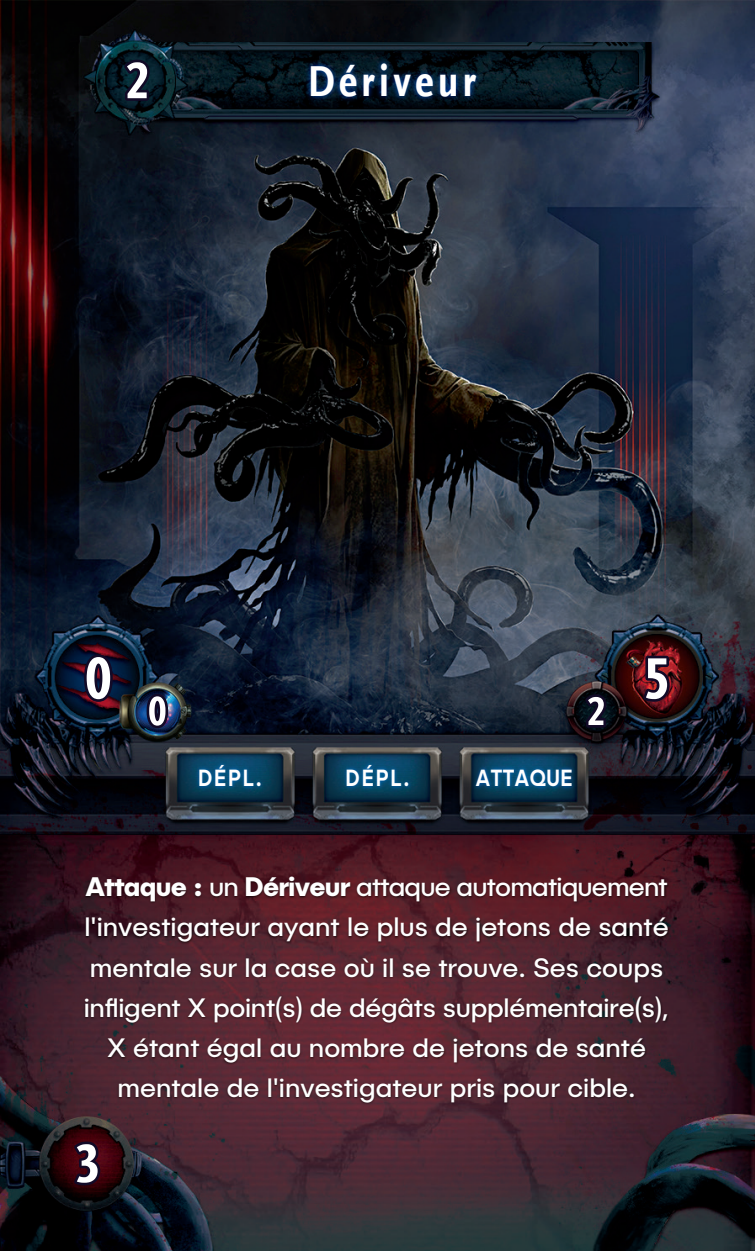
<style>
.page{position:relative;width:755px;height:1251px;background:#fff}
.page>*{position:absolute;margin:0;border:0;box-sizing:border-box;transform-origin:0 0}
.t1{font:700 condensed 45.5px "Scala Sans Offc Pro";letter-spacing:.095em;color:#fff}
.t2{font:26.95px/39.9px "Publica Sans";color:#fff;text-align:center}
.t3{font:500 23.45px "Publica Sans";letter-spacing:.06em;color:#fff;scale:.86 1}
.t4{font:500 23.45px "Publica Sans";letter-spacing:.025em;color:#fff;scale:.86 1}
.s1{font-weight:700}
</style>
<div class="page">
<img style="left:0;top:0;width:754px;height:1250px">
<img style="left:299px;top:49px;width:191px;height:69px">
<svg style="left:124px;top:60px;width:26px;height:41px"></svg>
<svg style="left:74px;top:1141px;width:26px;height:44px"></svg>
<svg style="left:84px;top:654px;width:29px;height:47px"></svg>
<svg style="left:146px;top:693px;width:22px;height:35px"></svg>
<svg style="left:584px;top:694px;width:22px;height:33px"></svg>
<svg style="left:642px;top:655px;width:27px;height:46px"></svg>
<img style="left:191px;top:758px;width:389px;height:40px">
<img style="left:80px;top:871px;width:592px;height:236px">
<h1 class="t1" style="left:308px;top:55px;width:170px">Dériveur</h1>
<p class="t3" style="left:198px;top:763px;width:76px">DÉPL.</p>
<p class="t3" style="left:345px;top:763px;width:76px">DÉPL.</p>
<p class="t4" style="left:475px;top:763px;width:114px">ATTAQUE</p>
<p class="t2" style="left:84px;top:866px;width:586px"><span class="s1">Attaque :</span> un <span class="s1">Dériveur</span> attaque automatiquement l'investigateur ayant le plus de jetons de santé mentale sur la case où il se trouve. Ses coups infligent X point(s) de dégâts supplémentaire(s), X étant égal au nombre de jetons de santé mentale de l'investigateur pris pour cible.</p>
</div>
